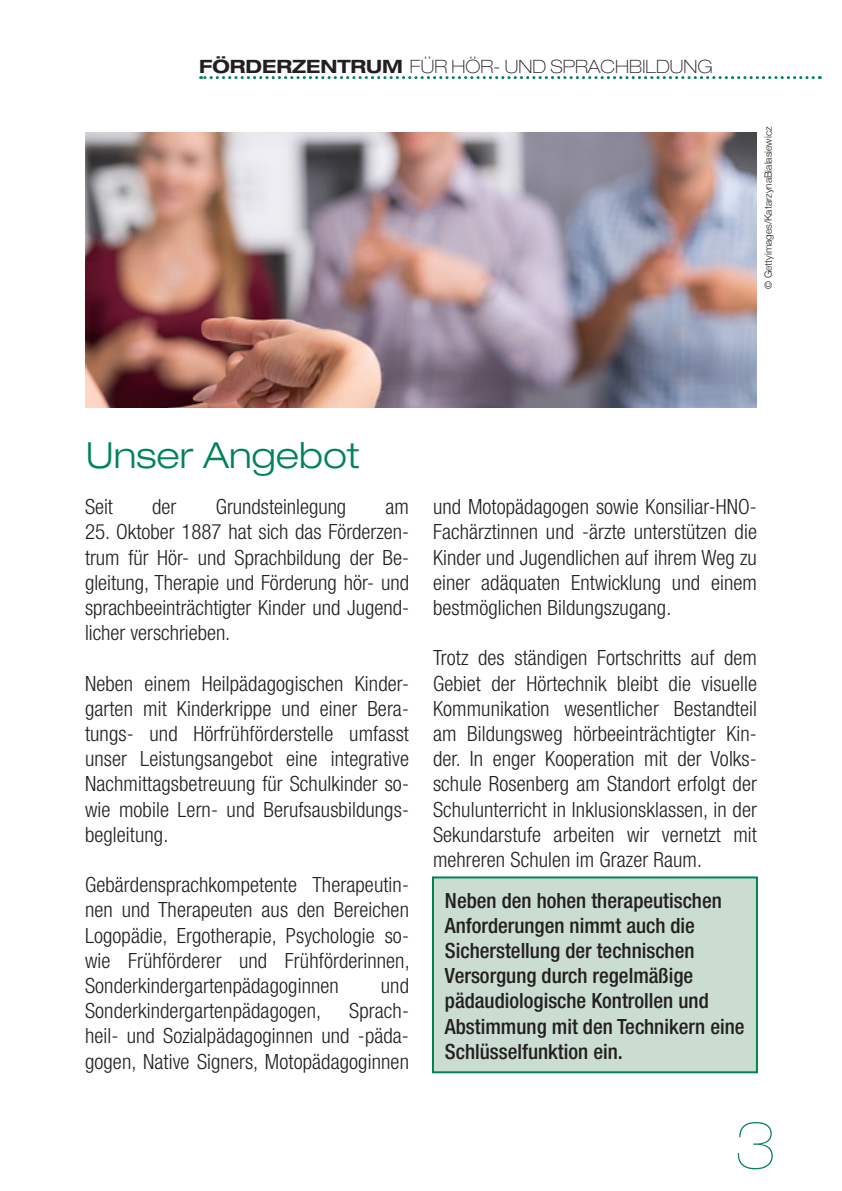
<style>
.page{position:relative;width:842px;height:1191px;background:#fff}
.page>*{position:absolute;margin:0;border:0;box-sizing:border-box;transform-origin:0 0}
.t1{font:200 expanded 64.2px "Helvetica Neue LT Pro";color:#008454}
.t2{font:300 expanded 36px "Helvetica Neue LT Pro";color:#008454}
.t3{font:300 condensed 21px/25.2px "Helvetica Neue LT Pro";letter-spacing:.005em;color:#231f20;text-align:justify}
.t4{font:500 condensed 21px/25.2px "Helvetica Neue LT Pro";color:#231f20}
.t5{font:100 expanded 18.4px "Helvetica Neue LT Pro";color:#231f20}
.t6{font:300 10px "Helvetica Neue";color:#231f20}
.s1{font-weight:700}
</style>
<div class="page">
<svg style="left:201px;top:76px;width:612px;height:3px"></svg>
<img style="left:85px;top:133px;width:672px;height:275px">
<div style="left:432px;top:876px;width:326px;height:197px;background:#cbdcd0;border:2px solid #008454"></div>
<p class="t5" style="left:199px;top:56px;width:515px"><span class="s1">FÖRDERZENTRUM</span> FÜR HÖR- UND SPRACHBILDUNG</p>
<p class="t6" style="left:760px;top:289px;width:164px;rotate:-90deg">© Gettyimages/KatarzynaBialasiewicz</p>
<h2 class="t2" style="left:86px;top:433px;width:276px">Unser Angebot</h2>
<p class="t3" style="left:85px;top:494px;width:29px">Seit</p>
<p class="t3" style="left:152px;top:494px;width:26px">der</p>
<p class="t3" style="left:216px;top:494px;width:132px">Grundsteinlegung</p>
<p class="t3" style="left:386px;top:494px;width:25px">am</p>
<p class="t3" style="left:85px;top:519px;width:325px">25. Oktober 1887 hat sich das Förderzen&shy;trum für Hör- und Sprachbildung der Be&shy;gleitung, Therapie und Förderung hör- und sprachbeeinträchtigter Kinder und Jugend&shy;licher verschrieben.</p>
<p class="t3" style="left:85px;top:670px;width:325px">Neben einem Heilpädagogischen Kinder&shy;garten mit Kinderkrippe und einer Bera&shy;tungs- und Hörfrühförderstelle umfasst unser Leistungsangebot eine integrative Nachmittagsbetreuung für Schulkinder so&shy;wie mobile Lern- und Berufsausbildungs&shy;begleitung.</p>
<p class="t3" style="left:85px;top:872px;width:326px">Gebärdensprachkompetente Therapeutin&shy;nen und Therapeuten aus den Bereichen Logopädie, Ergotherapie, Psychologie so&shy;wie Frühförderer und Frühförderinnen, Sonderkindergartenpädagoginnen</p>
<p class="t3" style="left:381px;top:973px;width:30px">und</p>
<p class="t3" style="left:85px;top:998px;width:238px">Sonderkindergartenpädagogen,</p>
<p class="t3" style="left:85px;top:998px;width:325px;text-indent:264px">Sprach&shy;heil- und Sozialpädagoginnen und -päda&shy;gogen, Native Signers, Motopädagoginnen</p>
<p class="t3" style="left:433px;top:494px;width:325px">und Motopädagogen sowie Konsiliar-HNO-Fachärztinnen und -ärzte unterstützen die Kinder und Jugendlichen auf ihrem Weg zu einer adäquaten Entwicklung und einem bestmöglichen Bildungszugang.</p>
<p class="t3" style="left:433px;top:645px;width:325px">Trotz des ständigen Fortschritts auf dem Gebiet der Hörtechnik bleibt die visuelle Kommunikation wesentlicher Bestandteil am Bildungsweg hörbeeinträchtigter Kin&shy;der. In enger Kooperation mit der Volks&shy;schule Rosenberg am Standort erfolgt der Schulunterricht in Inklusionsklassen, in der Sekundarstufe arbeiten wir vernetzt mit mehreren Schulen im Grazer Raum.</p>
<p class="t4" style="left:445px;top:887px;width:301px">Neben den hohen therapeutischen<br>Anforderungen nimmt auch die<br>Sicherstellung der technischen<br>Versorgung durch regelmäßige pädaudiologische Kontrollen und<br>Abstimmung mit den Technikern eine<br>Schlüsselfunktion ein.</p>
<h1 class="t1" style="left:734px;top:1107px;width:43px">3</h1>
</div>
